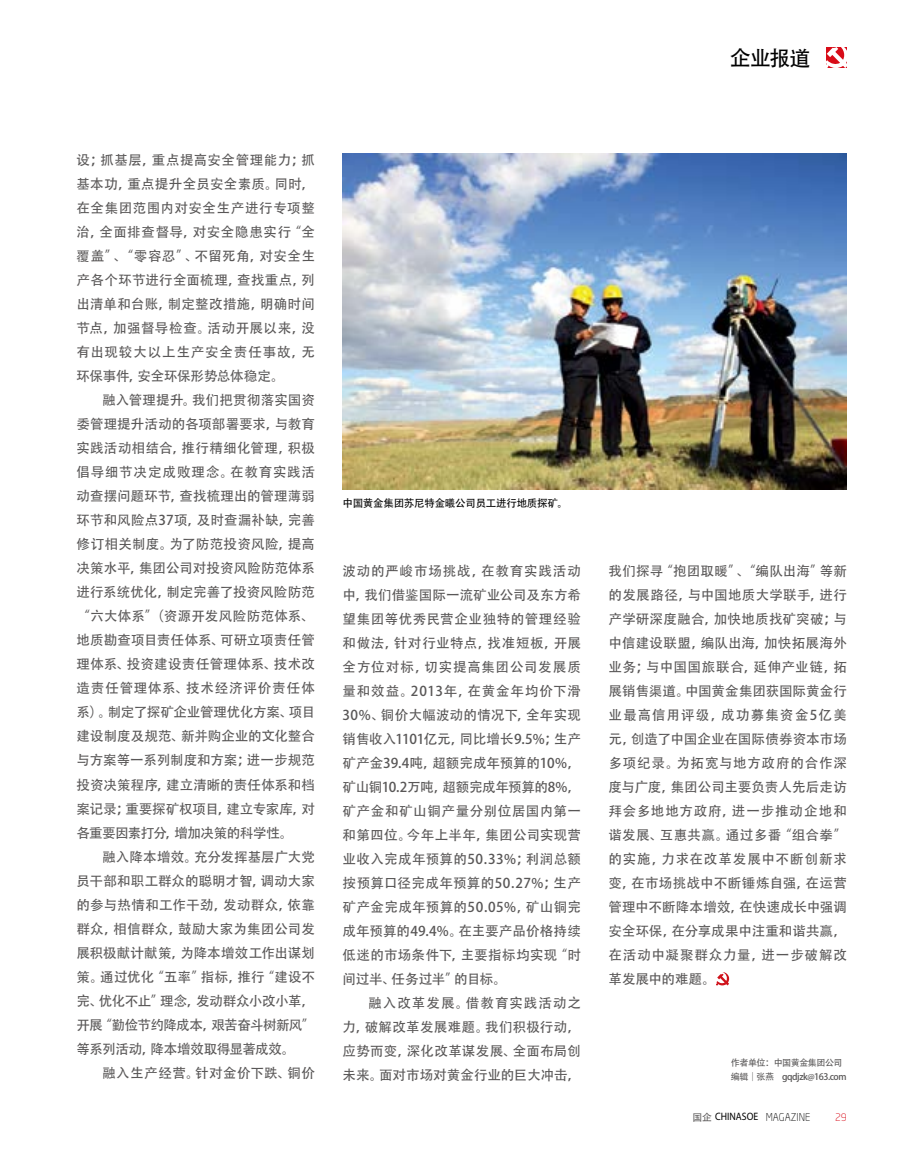
<style>
.page{position:relative;width:915px;height:1170px;background:#fff}
.page>*{position:absolute;margin:0;border:0;box-sizing:border-box;transform-origin:0 0}
.t1{font:21px "Adobe Heiti Std";color:#000}
.t2{font:13.5px/24px "Adobe Heiti Std";letter-spacing:.005em;color:#595757;text-align:justify}
.t3{font:13.5px "Adobe Heiti Std";letter-spacing:.035em;color:#595757}
.t4{font:10.8px "Myriad Pro";color:#000;scale:.91 1}
.t5{font:10.5px "Adobe Heiti Std";letter-spacing:-.025em;color:#000}
.t6{font:300 10.2px "Neo Sans";color:#d7000f}
.t7{font:9px/13.5px "Adobe Heiti Std";letter-spacing:-.05em;color:#595757}
.s1{font-family:"Adobe Heiti Std";font-size:9.75px;color:#595757}
.s2{font-family:"Neo Sans";font-weight:300}
</style>
<div class="page">
<svg style="left:826px;top:47px;width:21px;height:21px"></svg>
<img style="left:342px;top:153px;width:504px;height:336px">
<svg style="left:716px;top:972px;width:14px;height:13px"></svg>
<h1 class="t1" style="left:729px;top:46px;width:82px">企业报道</h1>
<p class="t2" style="left:77px;top:148px;width:240px">设；抓基层，重点提高安全管理能力；抓基本功，重点提升全员安全素质。同时，在全集团范围内对安全生产进行专项整治，全面排查督导，对安全隐患实行“全覆盖”、“零容忍”、不留死角，对安全生产各个环节进行全面梳理，查找重点，列出清单和台账，制定整改措施，明确时间节点，加强督导检查。活动开展以来，没有出现较大以上生产安全责任事故，无环保事件，安全环保形势总体稳定。</p>
<p class="t2" style="left:77px;top:388px;width:240px;text-indent:26px">融入管理提升。我们把贯彻落实国资委管理提升活动的各项部署要求，与教育实践活动相结合，推行精细化管理，积极倡导细节决定成败理念。在教育实践活动查摆问题环节，查找梳理出的管理薄弱环节和风险点37项，及时查漏补缺，完善修订相关制度。为了防范投资风险，提高决策水平，集团公司对投资风险防范体系进行系统优化，制定完善了投资风险防范“六大体系”（资源开发风险防范体系、地质勘查项目责任体系、可研立项责任管理体系、投资建设责任管理体系、技术改造责任管理体系、技术经济评价责任体系）。制定了探矿企业管理优化方案、项目建设制度及规范、新并购企业的文化整合与方案等一系列制度和方案；进一步规范投资决策程序，建立清晰的责任体系和档案记录；重要探矿权项目，建立专家库，对各重要因素打分，增加决策的科学性。</p>
<p class="t2" style="left:77px;top:844px;width:240px;text-indent:26px">融入降本增效。充分发挥基层广大党员干部和职工群众的聪明才智，调动大家的参与热情和工作干劲，发动群众，依靠群众，相信群众，鼓励大家为集团公司发展积极献计献策，为降本增效工作出谋划策。通过优化“五率”指标，推行“建设不完、优化不止”理念，发动群众小改小革，开展“勤俭节约降成本，艰苦奋斗树新风”等系列活动，降本增效取得显著成效。</p>
<p class="t3" style="left:102px;top:1064px;width:214px">融入生产经营。针对金价下跌、铜价</p>
<p class="t5" style="left:342px;top:497px;width:227px">中国黄金集团苏尼特金曦公司员工进行地质探矿。</p>
<p class="t2" style="left:342px;top:559px;width:240px">波动的严峻市场挑战，在教育实践活动中，我们借鉴国际一流矿业公司及东方希望集团等优秀民营企业独特的管理经验和做法，针对行业特点，找准短板，开展全方位对标，切实提高集团公司发展质量和效益。2013年，在黄金年均价下滑30%、铜价大幅波动的情况下，全年实现销售收入1101亿元，同比增长9.5%；生产矿产金39.4吨，超额完成年预算的10%，矿山铜10.2万吨，超额完成年预算的8%，矿产金和矿山铜产量分别位居国内第一和第四位。今年上半年，集团公司实现营业收入完成年预算的50.33%；利润总额按预算口径完成年预算的50.27%；生产矿产金完成年预算的50.05%，矿山铜完成年预算的49.4%。在主要产品价格持续低迷的市场条件下，主要指标均实现“时间过半、任务过半”的目标。</p>
<p class="t2" style="left:342px;top:991px;width:240px;text-indent:26px">融入改革发展。借教育实践活动之力，破解改革发展难题。我们积极行动，应势而变，深化改革谋发展、全面布局创未来。面对市场对黄金行业的巨大冲击，</p>
<p class="t2" style="left:608px;top:559px;width:240px">我们探寻“抱团取暖”、“编队出海”等新的发展路径，与中国地质大学联手，进行产学研深度融合，加快地质找矿突破；与中信建设联盟，编队出海，加快拓展海外业务；与中国国旅联合，延伸产业链，拓展销售渠道。中国黄金集团获国际黄金行业最高信用评级，成功募集资金5亿美元，创造了中国企业在国际债券资本市场多项纪录。为拓宽与地方政府的合作深度与广度，集团公司主要负责人先后走访拜会多地地方政府，进一步推动企地和谐发展、互惠共赢。通过多番“组合拳”的实施，力求在改革发展中不断创新求变，在市场挑战中不断锤炼自强，在运营管理中不断降本增效，在快速成长中强调安全环保，在分享成果中注重和谐共赢，在活动中凝聚群众力量，进一步破解改革发展中的难题。</p>
<p class="t7" style="left:730px;top:1056px;width:117px">作者单位：中国黄金集团公司编辑｜张燕　gqdjzk@163.com</p>
<p class="t4" style="left:692px;top:1110px;width:131px"><span class="s1">国企</span> CHINASOE <span class="s2">MAGAZINE</span></p>
<p class="t6" style="left:834px;top:1112px;width:13px">29</p>
</div>
